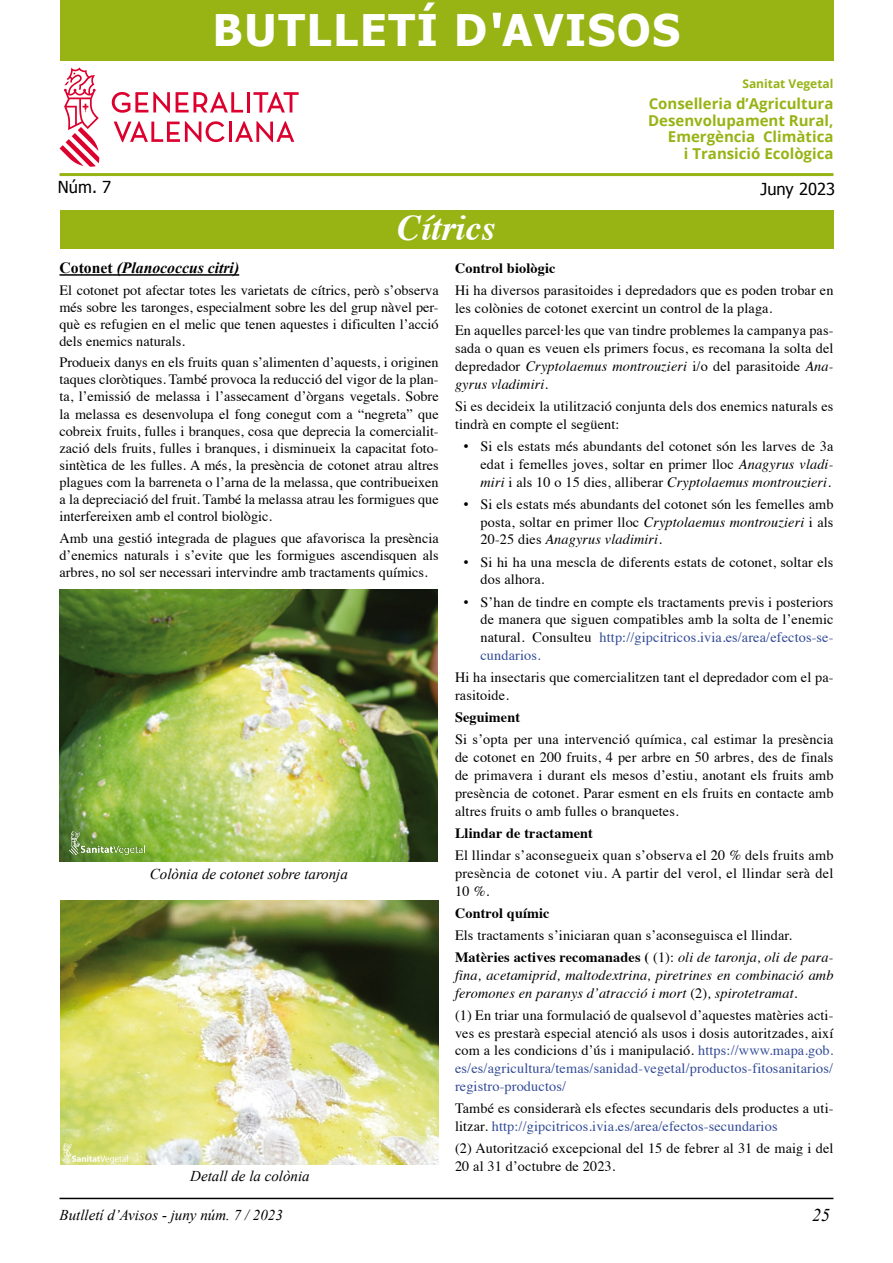
<style>
.page{position:relative;width:893px;height:1263px;background:#fff}
.page>*{position:absolute;margin:0;border:0;box-sizing:border-box;transform-origin:0 0}
.t1{font:700 43.5px "Tahoma";letter-spacing:.04em;color:#fff}
.t2{font:italic 700 36px "Times";color:#fff}
.t3{font:italic 18px "Times New Roman";color:#000}
.t4{font:16.5px "Tahoma";color:#000}
.t5{font:italic 700 15.75px "Times New Roman";color:#000}
.t6{font:700 15px/16.5px "Open Sans";color:#97b314;text-align:right}
.t7{font:italic 15px "Times New Roman";color:#000}
.t8{font:14.25px/17.9px "Times";letter-spacing:.01em;color:#000;text-align:justify}
.t9{font:italic 14.25px/17.9px "Times";letter-spacing:.01em;color:#000}
.t10{font:700 14.25px "Times";letter-spacing:.01em;color:#000}
.t11{font:700 12px "Open Sans";color:#97b314}
.s1{font-style:normal}
.s2{font-style:italic}
.s3{font-family:"Times New Roman";font-size:15px}
.s4{color:#314a97}
.s5{font-weight:700}
</style>
<div class="page">
<div style="left:60px;top:0;width:773px;height:61px;background:#97b314"></div>
<hr style="left:60px;top:173px;width:773px;height:3px;background:#97b314">
<svg style="left:493px;top:13px;width:8px;height:15px"></svg>
<svg style="left:60px;top:67px;width:39px;height:100px"></svg>
<svg style="left:112px;top:92px;width:58px;height:21px"></svg>
<hr style="left:247px;top:92px;width:3px;height:20px;background:#dc002e">
<svg style="left:253px;top:92px;width:46px;height:20px"></svg>
<svg style="left:176px;top:92px;width:67px;height:20px"></svg>
<svg style="left:235px;top:121px;width:59px;height:21px"></svg>
<hr style="left:229px;top:122px;width:3px;height:20px;background:#dc002e">
<svg style="left:114px;top:121px;width:111px;height:21px"></svg>
<div style="left:60px;top:210px;width:773px;height:39px;background:#97b314"></div>
<hr style="left:60px;top:1198px;width:773px;height:1px;background:#000">
<hr style="left:60px;top:274px;width:179px;height:2px;background:#000">
<img style="left:60px;top:590px;width:378px;height:271px">
<img style="left:61px;top:900px;width:378px;height:265px">
<img style="left:70px;top:832px;width:75px;height:23px">
<h1 class="t1" style="left:213px;top:3px;width:469px">BUTLLETÍ D AVISOS</h1>
<p class="t11" style="left:742px;top:75px;width:93px">Sanitat Vegetal</p>
<p class="t6" style="left:648px;top:95px;width:187px">Conselleria d’Agricultura<br>Desenvolupament Rural,<br>Emergència Climàtica<br>i Transició Ecològica</p>
<p class="t4" style="left:58px;top:177px;width:55px">Núm. 7</p>
<p class="t4" style="left:760px;top:178px;width:76px">Juny 2023</p>
<h2 class="t2" style="left:397px;top:194px;width:100px">Cítrics</h2>
<p class="t5" style="left:60px;top:259px;width:181px"><span class="s1">Cotonet</span> (Planococcus citri)</p>
<p class="t8" style="left:60px;top:280px;width:381px;line-height:17.1px">El cotonet pot afectar totes les varietats de cítrics, però s’observa més sobre les taronges, especialment sobre les del grup nàvel per&shy;què es refugien en el melic que tenen aquestes i dificulten l’acció dels enemics naturals.</p>
<p class="t8" style="left:60px;top:353px;width:381px;line-height:17.1px">Produeix danys en els fruits quan s’alimenten d’aquests, i originen taques cloròtiques. També provoca la reducció del vigor de la plan&shy;ta, l’emissió de melassa i l’assecament d’òrgans vegetals. Sobre la melassa es desenvolupa el fong conegut com a “negreta” que cobreix fruits, fulles i branques, cosa que deprecia la comercialit&shy;zació dels fruits, fulles i branques, i disminueix la capacitat foto&shy;sintètica de les fulles. A més, la presència de cotonet atrau altres plagues com la barreneta o l’arna de la melassa, que contribueixen a la depreciació del fruit. També la melassa atrau les formigues que interfereixen amb el control biològic.</p>
<p class="t8" style="left:60px;top:528px;width:381px;line-height:17.1px">Amb una gestió integrada de plagues que afavorisca la presència d’enemics naturals i s’evite que les formigues ascendisquen als arbres, no sol ser necessari intervindre amb tractaments químics.</p>
<p class="t7" style="left:150px;top:866px;width:200px">Colònia de cotonet sobre taronja</p>
<p class="t7" style="left:190px;top:1168px;width:121px">Detall de la colònia</p>
<p class="t10" style="left:455px;top:255px;width:102px">Control biològic</p>
<p class="t8" style="left:455px;top:280px;width:380px">Hi ha diversos parasitoides i depredadors que es poden trobar en les colònies de cotonet exercint un control de la plaga.</p>
<p class="t8" style="left:455px;top:320px;width:380px">En aquelles parcel·les que van tindre problemes la campanya pas&shy;sada o quan es veuen els primers focus, es recomana la solta del depredador <span class="s2">Cryptolaemus montrouzieri</span> i/o del parasitoide <span class="s2">Ana&shy;gyrus vladimiri.</span></p>
<p class="t8" style="left:455px;top:396px;width:380px">Si es decideix la utilització conjunta dels dos enemics naturals es tindrà en compte el següent:</p>
<p class="t8" style="left:480px;top:436px;width:354px;text-indent:-17px"><span class="s3">•</span> Si els estats més abundants del cotonet són les larves de 3a edat i femelles joves, soltar en primer lloc <span class="s2">Anagyrus vladi&shy;miri</span> i als 10 o 15 dies, alliberar <span class="s2">Cryptolaemus montrouzieri.</span></p>
<p class="t8" style="left:480px;top:494px;width:354px;text-indent:-17px"><span class="s3">•</span> Si els estats més abundants del cotonet són les femelles amb posta, soltar en primer lloc <span class="s2">Cryptolaemus montrouzieri</span> i als 20-25 dies <span class="s2">Anagyrus vladimiri.</span></p>
<p class="t8" style="left:480px;top:552px;width:354px;text-indent:-17px"><span class="s3">•</span> Si hi ha una mescla de diferents estats de cotonet, soltar els dos alhora.</p>
<p class="t8" style="left:480px;top:592px;width:354px;text-indent:-17px"><span class="s3">•</span> S’han de tindre en compte els tractaments previs i posteriors de manera que siguen compatibles amb la solta de l’enemic natural. Consulteu <span class="s4">http://gipcitricos.ivia.es/area/efectos-se&shy;cundarios.</span></p>
<p class="t8" style="left:455px;top:667px;width:380px">Hi ha insectaris que comercialitzen tant el depredador com el pa&shy;rasitoide.</p>
<p class="t10" style="left:455px;top:704px;width:67px">Seguiment</p>
<p class="t8" style="left:455px;top:729px;width:380px">Si s’opta per una intervenció química, cal estimar la presència de cotonet en 200 fruits, 4 per arbre en 50 arbres, des de finals de primavera i durant els mesos d’estiu, anotant els fruits amb presència de cotonet. Parar esment en els fruits en contacte amb altres fruits o amb fulles o branquetes.</p>
<p class="t10" style="left:455px;top:819px;width:139px">Llindar de tractament</p>
<p class="t8" style="left:455px;top:845px;width:380px">El llindar s’aconsegueix quan s’observa el 20 % dels fruits amb presència de cotonet viu. A partir del verol, el llindar serà del 10 %.</p>
<p class="t10" style="left:455px;top:899px;width:96px">Control químic</p>
<p class="t8" style="left:455px;top:923px;width:380px;line-height:22px">Els tractaments s’iniciaran quan s’aconseguisca el llindar.<br><span class="s5">Matèries actives recomanades (</span> (1): <span class="s2">oli de taronja, oli de para-</span></p>
<p class="t9" style="left:455px;top:965px;width:380px">fina, acetamiprid, maltodextrina, piretrines en combinació amb feromones en paranys d’atracció i mort <span class="s1">(2)</span>, spirotetramat.</p>
<p class="t8" style="left:455px;top:1005px;width:380px">(1) En triar una formulació de qualsevol d’aquestes matèries acti&shy;ves es prestarà especial atenció als usos i dosis autoritzades, així com a les condicions d’ús i manipulació. <span class="s4">https://www.mapa.gob. es/es/agricultura/temas/sanidad-vegetal/productos-fitosanitarios/ registro-productos/</span></p>
<p class="t8" style="left:455px;top:1098px;width:380px">També es considerarà els efectes secundaris dels productes a uti&shy;litzar. <span class="s4">http://gipcitricos.ivia.es/area/efectos-secundarios</span></p>
<p class="t8" style="left:455px;top:1138px;width:380px">(2) Autorització excepcional del 15 de febrer al 31 de maig i del<br>20 al 31 d’octubre de 2023.</p>
<p class="t7" style="left:60px;top:1207px;width:225px">Butlletí d’Avisos - juny núm. 7 / 2023</p>
<p class="t3" style="left:812px;top:1205px;width:19px">25</p>
</div>
